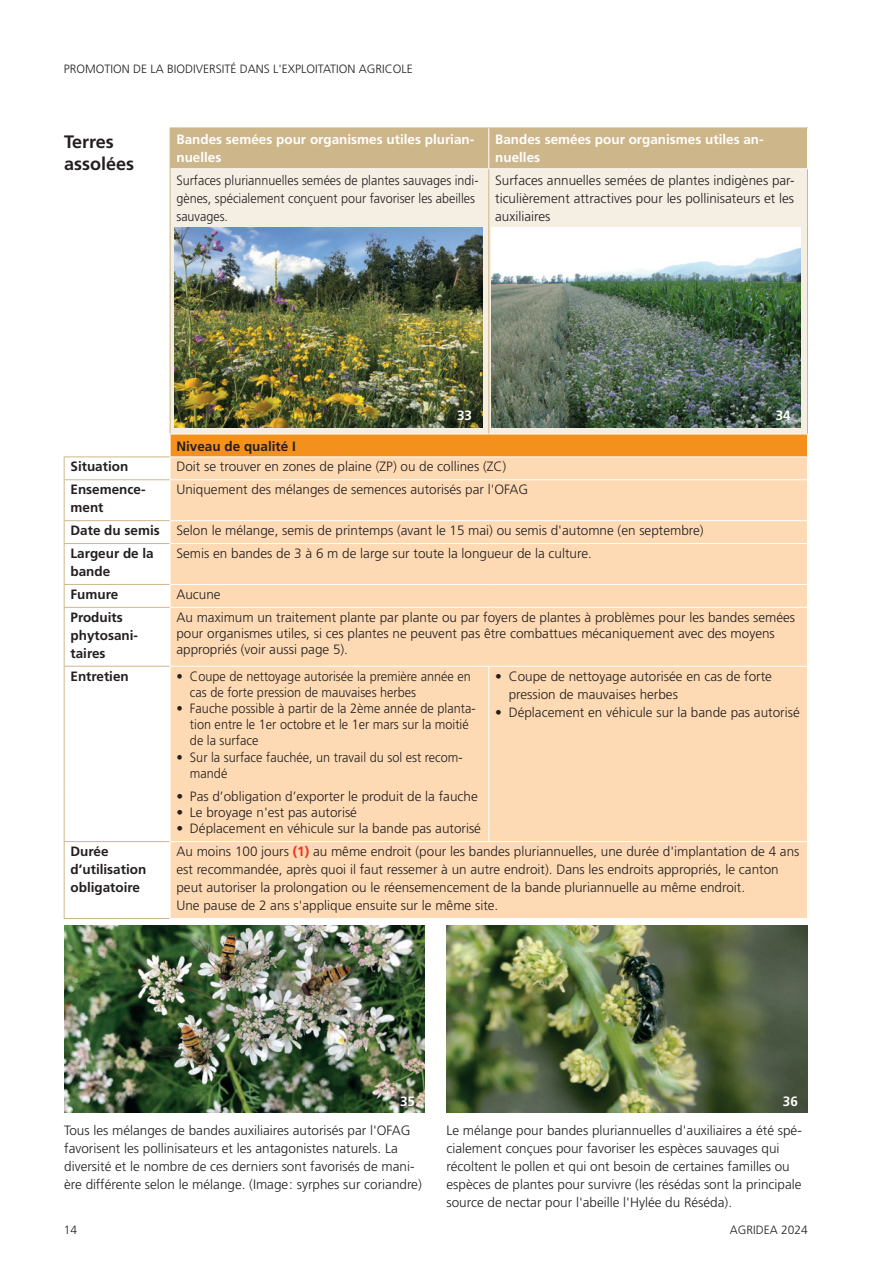
<style>
.page{position:relative;width:893px;height:1263px;background:#fff}
.page>*{position:absolute;margin:0;border:0;box-sizing:border-box;transform-origin:0 0}
.Überschrift_2_nach_1_2{font:700 18px/22.5px "Frutiger LT Pro";color:#231f20}
.Standard_Grundschrift{font:300 13.5px/18px "Frutiger LT Pro";color:#231f20}
.Standard_Grundschrift-2{font:300 13.5px/16.2px "Frutiger LT Pro";color:#231f20;scale:.94 1}
.Überschrift_3_nach_1_2{font:700 13.5px/18px "Frutiger LT Pro";color:#231f20}
.Standard_Grundschrift-3{font:300 13.5px/18px "Frutiger LT Pro";color:#231f20;scale:.93 1}
.Überschrift_3_nach_1_2-2{font:700 13.5px/18px "Frutiger LT Pro";color:#fff}
._03_9_Pt_Grundtext{font:700 13.5px "Frutiger LT Pro";color:#fff}
.t1{font:300 12px "Frutiger LT Pro";color:#231f20}
.s1{font-weight:700;color:#ef3122}
</style>
<div class="page">
<div style="left:171px;top:129px;width:636px;height:39px;background:#ceb68b"></div>
<div style="left:171px;top:169px;width:636px;height:265px;background:#f4eee3"></div>
<div style="left:170px;top:434px;width:637px;height:23px;background:#f4911d"></div>
<svg style="left:65px;top:457px;width:105px;height:386px"></svg>
<div style="left:171px;top:457px;width:636px;height:461px;background:#fddab3"></div>
<hr style="left:170px;top:434px;width:319px;height:1px;background:#fff">
<hr style="left:489px;top:434px;width:319px;height:1px;background:#fff">
<hr style="left:170px;top:456px;width:319px;height:1px;background:#fff">
<svg style="left:170px;top:434px;width:1px;height:45px"></svg>
<hr style="left:489px;top:456px;width:319px;height:1px;background:#fff">
<hr style="left:170px;top:479px;width:319px;height:1px;background:#fff">
<hr style="left:489px;top:479px;width:319px;height:1px;background:#fff">
<hr style="left:170px;top:520px;width:319px;height:1px;background:#fff">
<svg style="left:170px;top:521px;width:1px;height:22px"></svg>
<hr style="left:489px;top:520px;width:319px;height:1px;background:#fff">
<hr style="left:170px;top:543px;width:319px;height:1px;background:#fff">
<hr style="left:489px;top:543px;width:319px;height:1px;background:#fff">
<hr style="left:170px;top:584px;width:319px;height:1px;background:#fff">
<svg style="left:170px;top:585px;width:1px;height:22px"></svg>
<hr style="left:489px;top:584px;width:319px;height:1px;background:#fff">
<hr style="left:170px;top:607px;width:319px;height:1px;background:#fff">
<hr style="left:489px;top:607px;width:319px;height:1px;background:#fff">
<hr style="left:170px;top:666px;width:319px;height:1px;background:#fff">
<hr style="left:489px;top:666px;width:319px;height:1px;background:#fff">
<hr style="left:488px;top:667px;width:1px;height:119px;background:#fff">
<hr style="left:488px;top:786px;width:1px;height:55px;background:#fff">
<hr style="left:170px;top:841px;width:319px;height:1px;background:#fff">
<hr style="left:489px;top:841px;width:319px;height:1px;background:#fff">
<hr style="left:170px;top:128px;width:319px;height:1px;background:#ceb68b">
<hr style="left:170px;top:128px;width:1px;height:41px;background:#ceb68b">
<hr style="left:489px;top:128px;width:319px;height:1px;background:#ceb68b">
<hr style="left:170px;top:169px;width:1px;height:265px;background:#ceb68b">
<hr style="left:488px;top:169px;width:1px;height:265px;background:#ceb68b">
<hr style="left:807px;top:169px;width:1px;height:265px;background:#ceb68b">
<hr style="left:488px;top:128px;width:1px;height:40px;background:#fff">
<hr style="left:807px;top:128px;width:1px;height:40px;background:#fff">
<hr style="left:64px;top:456px;width:106px;height:1px;background:#ceb68b">
<svg style="left:64px;top:457px;width:1px;height:22px"></svg>
<hr style="left:64px;top:479px;width:106px;height:1px;background:#ceb68b">
<hr style="left:64px;top:480px;width:1px;height:40px;background:#ceb68b">
<hr style="left:64px;top:520px;width:106px;height:1px;background:#ceb68b">
<svg style="left:64px;top:521px;width:1px;height:22px"></svg>
<hr style="left:64px;top:543px;width:106px;height:1px;background:#ceb68b">
<hr style="left:64px;top:544px;width:1px;height:40px;background:#ceb68b">
<hr style="left:64px;top:584px;width:106px;height:1px;background:#ceb68b">
<svg style="left:64px;top:585px;width:1px;height:22px"></svg>
<hr style="left:64px;top:607px;width:106px;height:1px;background:#ceb68b">
<hr style="left:64px;top:608px;width:1px;height:58px;background:#ceb68b">
<hr style="left:64px;top:666px;width:106px;height:1px;background:#ceb68b">
<hr style="left:64px;top:666px;width:1px;height:120px;background:#ceb68b">
<hr style="left:64px;top:786px;width:1px;height:55px;background:#ceb68b">
<hr style="left:64px;top:841px;width:106px;height:1px;background:#ceb68b">
<hr style="left:64px;top:842px;width:1px;height:76px;background:#ceb68b">
<hr style="left:64px;top:918px;width:106px;height:1px;background:#ceb68b">
<img style="left:174px;top:228px;width:309px;height:200px">
<img style="left:491px;top:228px;width:310px;height:200px">
<img style="left:446px;top:925px;width:362px;height:188px">
<img style="left:64px;top:925px;width:360px;height:188px">
<p class="t1" style="left:64px;top:62px;width:351px">PROMOTION DE LA BIODIVERSITÉ DANS L'EXPLOITATION AGRICOLE</p>
<p class="Überschrift_2_nach_1_2" style="left:64px;top:130px;width:72px">Terres assolées</p>
<p class="Überschrift_3_nach_1_2-2" style="left:176px;top:131px;width:299px">Bandes semées pour organismes utiles plurian&shy;nuelles</p>
<p class="Überschrift_3_nach_1_2-2" style="left:495px;top:131px;width:270px">Bandes semées pour organismes utiles an&shy;nuelles</p>
<p class="Standard_Grundschrift-3" style="left:176px;top:172px;width:326px">Surfaces pluriannuelles semées de plantes sauvages indi&shy;gènes, spécialement conçuent pour favoriser les abeilles sauvages.</p>
<p class="Standard_Grundschrift" style="left:495px;top:172px;width:301px;text-align:justify">Surfaces annuelles semées de plantes indigènes par&shy;ticulièrement attractives pour les pollinisateurs et les auxiliaires</p>
<p class="Überschrift_3_nach_1_2" style="left:176px;top:437px;width:121px">Niveau de qualité I</p>
<p class="_03_9_Pt_Grundtext" style="left:457px;top:407px;width:17px">33</p>
<p class="_03_9_Pt_Grundtext" style="left:776px;top:407px;width:17px">34</p>
<p class="Überschrift_3_nach_1_2" style="left:71px;top:458px;width:59px">Situation</p>
<p class="Standard_Grundschrift" style="left:176px;top:458px;width:331px">Doit se trouver en zones de plaine (ZP) ou de collines (ZC)</p>
<p class="Überschrift_3_nach_1_2" style="left:71px;top:480px;width:77px">Ensemence&shy;ment</p>
<p class="Standard_Grundschrift" style="left:176px;top:481px;width:353px">Uniquement des mélanges de semences autorisés par l'OFAG</p>
<p class="Überschrift_3_nach_1_2" style="left:71px;top:521px;width:91px">Date du semis</p>
<p class="Standard_Grundschrift" style="left:176px;top:521px;width:529px">Selon le mélange, semis de printemps (avant le 15 mai) ou semis d'automne (en septembre)</p>
<p class="Überschrift_3_nach_1_2" style="left:71px;top:544px;width:85px">Largeur de la bande</p>
<p class="Standard_Grundschrift" style="left:176px;top:544px;width:417px">Semis en bandes de 3 à 6 m de large sur toute la longueur de la culture.</p>
<p class="Überschrift_3_nach_1_2" style="left:71px;top:585px;width:49px">Fumure</p>
<p class="Standard_Grundschrift" style="left:176px;top:585px;width:46px">Aucune</p>
<p class="Überschrift_3_nach_1_2" style="left:71px;top:608px;width:69px">Produits phytosani&shy;taires</p>
<p class="Standard_Grundschrift" style="left:176px;top:609px;width:620px;line-height:16.2px">Au maximum un traitement plante par plante ou par foyers de plantes à problèmes pour les bandes semées pour organismes utiles, si ces plantes ne peuvent pas être combattues mécaniquement avec des moyens appropriés (voir aussi page 5).</p>
<p class="Überschrift_3_nach_1_2" style="left:71px;top:667px;width:60px">Entretien</p>
<p class="Standard_Grundschrift-2" style="left:190px;top:668px;width:300px;text-indent:-14px">• Coupe de nettoyage autorisée la première année en cas de forte pression de mauvaises herbes</p>
<p class="Standard_Grundschrift-2" style="left:190px;top:700px;width:305px;text-indent:-14px">• Fauche possible à partir de la 2ème année de planta&shy;tion entre le 1er octobre et le 1er mars sur la moitié de la surface</p>
<p class="Standard_Grundschrift-2" style="left:190px;top:749px;width:292px;text-indent:-14px">• Sur la surface fauchée, un travail du sol est recom&shy;mandé</p>
<p class="Standard_Grundschrift" style="left:509px;top:667px;width:265px;text-indent:-14px">• Coupe de nettoyage autorisée en cas de forte pression de mauvaises herbes</p>
<p class="Standard_Grundschrift" style="left:495px;top:703px;width:306px">• Déplacement en véhicule sur la bande pas autorisé</p>
<p class="Standard_Grundschrift" style="left:176px;top:787px;width:303px">• Pas d’obligation d’exporter le produit de la fauche</p>
<p class="Standard_Grundschrift" style="left:176px;top:803px;width:182px">• Le broyage n'est pas autorisé</p>
<p class="Standard_Grundschrift" style="left:176px;top:819px;width:306px">• Déplacement en véhicule sur la bande pas autorisé</p>
<p class="Überschrift_3_nach_1_2" style="left:71px;top:842px;width:77px">Durée d’utilisation obligatoire</p>
<p class="Standard_Grundschrift" style="left:176px;top:842px;width:624px">Au moins 100 jours <span class="s1">(1)</span> au même endroit (pour les bandes pluriannuelles, une durée d'implantation de 4 ans est recommandée, après quoi il faut ressemer à un autre endroit). Dans les endroits appropriés, le canton peut autoriser la prolongation ou le réensemencement de la bande pluriannuelle au même endroit.</p>
<p class="Standard_Grundschrift" style="left:176px;top:896px;width:323px">Une pause de 2 ans s'applique ensuite sur le même site.</p>
<p class="_03_9_Pt_Grundtext" style="left:400px;top:1093px;width:17px">35</p>
<p class="Standard_Grundschrift" style="left:64px;top:1122px;width:359px">Tous les mélanges de bandes auxiliaires autorisés par l'OFAG favorisent les pollinisateurs et les antagonistes naturels. La diversité et le nombre de ces derniers sont favorisés de mani&shy;ère différente selon le mélange. (Image: syrphes sur coriandre)</p>
<p class="_03_9_Pt_Grundtext" style="left:783px;top:1093px;width:17px">36</p>
<p class="Standard_Grundschrift" style="left:446px;top:1122px;width:357px">Le mélange pour bandes pluriannuelles d'auxiliaires a été spé&shy;cialement conçues pour favoriser les espèces sauvages qui récoltent le pollen et qui ont besoin de certaines familles ou espèces de plantes pour survivre (les résédas sont la principale source de nectar pour l'abeille l'Hylée du Réséda).</p>
<p class="t1" style="left:64px;top:1222px;width:15px">14</p>
<p class="t1" style="left:730px;top:1222px;width:80px">AGRIDEA 2024</p>
</div>
